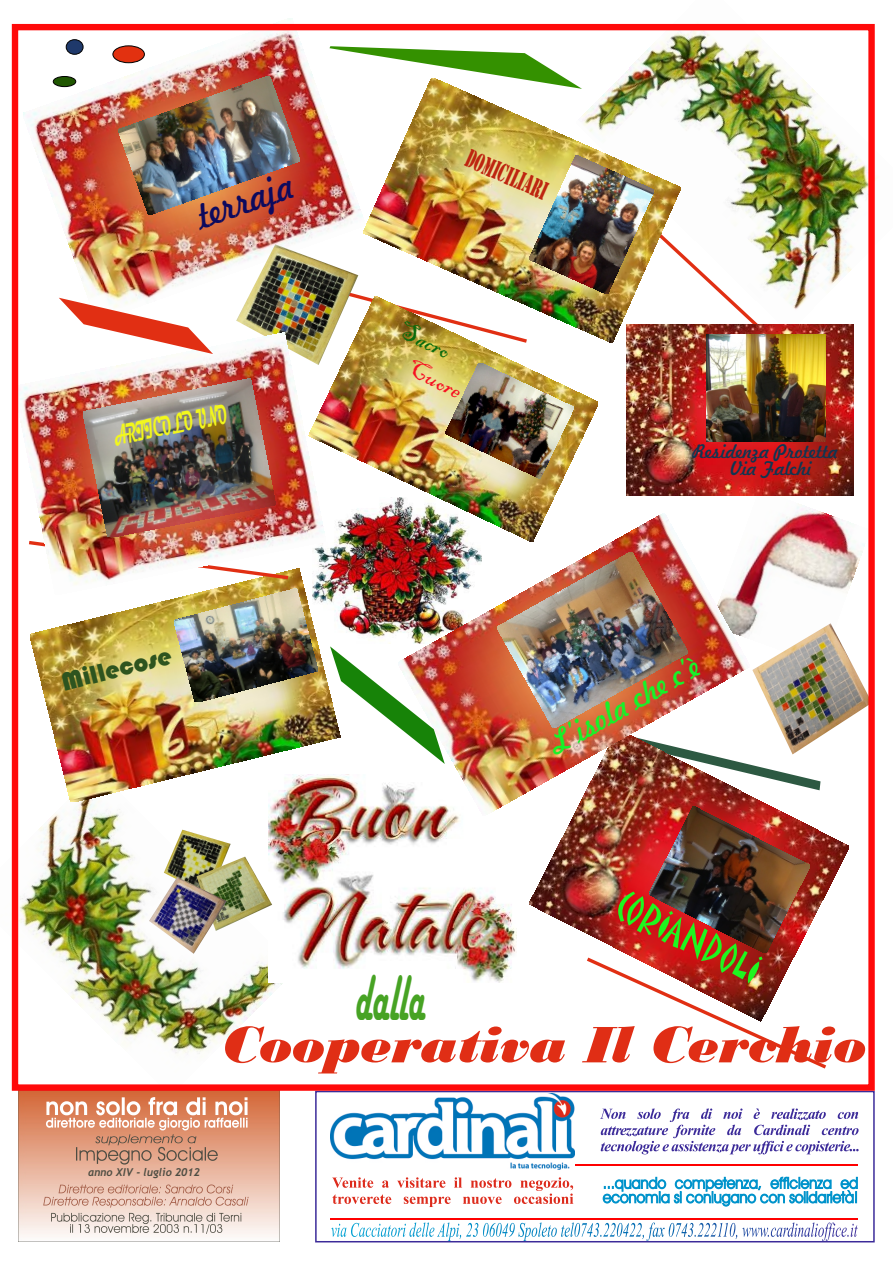
<style>
.page{position:relative;width:893px;height:1263px;background:#fff}
.page>*{position:absolute;margin:0;border:0;box-sizing:border-box;transform-origin:0 0}
.t1{font:67.5px "Harlow Solid";color:#47a324;scale:.53 1}
.t2{font:italic 54px "Bodoni MT Black";color:#e02e15}
.t3{font:36.45px "Freehand 521 BT Regular C";color:#0d0a5e;scale:.9 1}
.t4{font:35.1px "Matisse ITC";color:#1ff51f;scale:1.22 1}
.t5{font:30px "Freehand 521 BT Regular C";color:#17f229;scale:.96 1}
.t6{font:700 28.5px "Magneto";color:#f2f71c;scale:.4 1}
.t7{font:27.15px "Stencil";color:#be2510;scale:.53 1}
.t8{font:26.85px "Blackadder ITC";color:#0a6b0d}
.t9{font:26.85px "Blackadder ITC";color:#f70f21}
.t10{font:26.25px "Bauhaus 93";color:#2e541f}
.t11{font:18.3px "Freehand 521 BT Regular C";color:#0f3652}
.t12{font:italic 700 10.95px "Trebuchet";color:#4e4d43}
</style>
<div class="page">
<img style="left:711px;top:490px;width:154px;height:140px">
<img style="left:11px;top:771px;width:272px;height:320px">
<img style="left:326px;top:542px;width:72px;height:96px">
<img style="left:30px;top:568px;width:310px;height:234px">
<img style="left:174px;top:595px;width:144px;height:107px">
<svg style="left:315px;top:1091px;width:560px;height:152px"></svg>
<svg style="left:331px;top:1223px;width:39px;height:14px"></svg>
<svg style="left:466px;top:1223px;width:49px;height:14px"></svg>
<svg style="left:646px;top:1222px;width:35px;height:19px"></svg>
<svg style="left:804px;top:1222px;width:28px;height:19px"></svg>
<svg style="left:332px;top:1177px;width:241px;height:30px"></svg>
<svg style="left:603px;top:1177px;width:255px;height:29px"></svg>
<hr style="left:331px;top:1164px;width:527px;height:2px;background:#f00">
<hr style="left:331px;top:1218px;width:527px;height:2px;background:#f00">
<svg style="left:600px;top:1108px;width:259px;height:46px"></svg>
<img style="left:18px;top:1091px;width:262px;height:151px">
<svg style="left:46px;top:1097px;width:202px;height:67px;background:#db9d81"></svg>
<svg style="left:43px;top:1184px;width:206px;height:23px;background:#e2baa9"></svg>
<svg style="left:51px;top:1213px;width:190px;height:21px;background:#d9cec7"></svg>
<img style="left:576px;top:23px;width:302px;height:310px">
<img style="left:268px;top:774px;width:248px;height:208px">
<img style="left:365px;top:78px;width:316px;height:265px">
<img style="left:529px;top:155px;width:125px;height:139px">
<img style="left:23px;top:18px;width:342px;height:280px">
<img style="left:118px;top:76px;width:182px;height:139px">
<img style="left:529px;top:754px;width:319px;height:203px">
<img style="left:649px;top:807px;width:161px;height:146px">
<img style="left:236px;top:244px;width:122px;height:89px">
<img style="left:19px;top:333px;width:307px;height:262px">
<img style="left:83px;top:378px;width:193px;height:159px">
<img style="left:164px;top:830px;width:67px;height:47px">
<img style="left:196px;top:857px;width:76px;height:74px">
<img style="left:149px;top:877px;width:78px;height:77px">
<img style="left:309px;top:297px;width:289px;height:245px">
<img style="left:445px;top:363px;width:128px;height:116px">
<img style="left:626px;top:324px;width:227px;height:171px">
<img style="left:707px;top:334px;width:118px;height:107px">
<img style="left:398px;top:513px;width:352px;height:303px">
<img style="left:497px;top:552px;width:191px;height:176px">
<img style="left:752px;top:623px;width:116px;height:131px">
<svg style="left:329px;top:46px;width:253px;height:43px"></svg>
<svg style="left:59px;top:298px;width:154px;height:56px"></svg>
<div style="left:53px;top:76px;width:23px;height:11px;background:#1f5600;border:1px solid #000;border-radius:50%"></div>
<div style="left:112px;top:45px;width:33px;height:18px;background:#e23110;border:1px solid #000;border-radius:50%"></div>
<div style="left:66px;top:39px;width:18px;height:16px;background:#1f396b;border:1px solid #000;border-radius:50%"></div>
<svg style="left:587px;top:957px;width:239px;height:111px"></svg>
<svg style="left:330px;top:646px;width:115px;height:118px"></svg>
<div style="left:12px;top:24px;width:863px;height:1067px;border:6px solid #ff0a0a"></div>
<h3 class="t3" style="left:193px;top:203px;width:112px;rotate:-20deg">terraja</h3>
<h3 class="t6" style="left:112px;top:423px;width:289px;rotate:-11deg">ARTICOLO UNO</h3>
<h3 class="t10" style="left:58px;top:668px;width:114px;rotate:-14deg">Millecose</h3>
<h3 class="t7" style="left:474px;top:142px;width:166px;rotate:24deg">DOMICILIARI</h3>
<h3 class="t8" style="left:408px;top:313px;width:56px;rotate:26deg">Sacro</h3>
<h3 class="t9" style="left:416px;top:351px;width:60px;rotate:26deg">Cuore</h3>
<p class="t11" style="left:693px;top:444px;width:147px">Residenza Protetta</p>
<p class="t11" style="left:730px;top:461px;width:83px">Via Falchi</p>
<h3 class="t5" style="left:545px;top:735px;width:176px;rotate:-29deg">L’isola che c’è</h3>
<h3 class="t4" style="left:625px;top:890px;width:129px;rotate:27deg">CORIANDOLI</h3>
<h1 class="t1" style="left:355px;top:961px;width:133px">dalla</h1>
<h2 class="t2" style="left:221px;top:1027px;width:646px">Cooperativa Il Cerchio</h2>
<p class="t12" style="left:88px;top:1168px;width:113px">anno XIV - luglio 2012</p>
</div>
